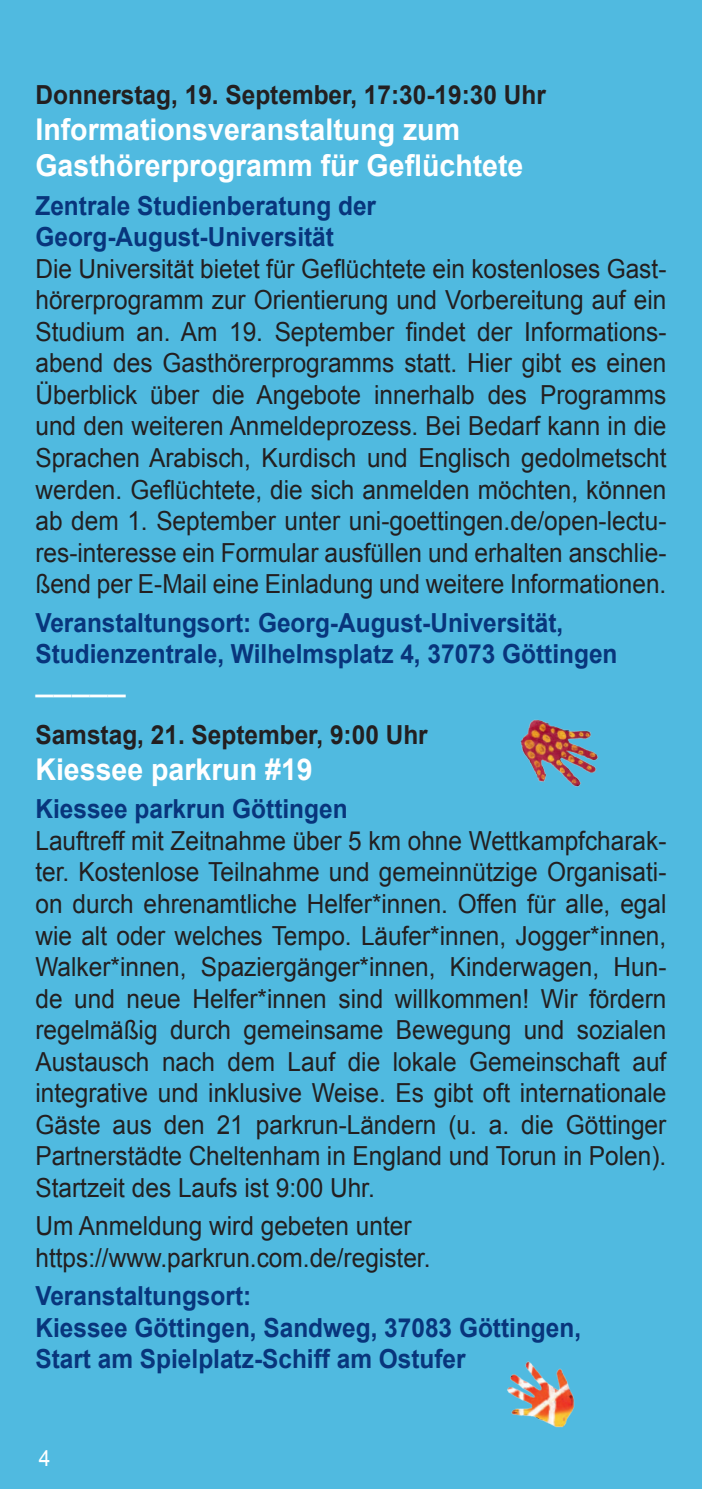
<style>
.page{position:relative;width:702px;height:1489px;background:#fff}
.page>*{position:absolute;margin:0;border:0;box-sizing:border-box;transform-origin:0 0}
.t1{font:35px "Arial";color:#fff;scale:.93 1}
.ü2{font:700 30px/36px "Arial";color:#fff;scale:.95 1}
.t2{font:26.25px/31.5px "Arial";color:#231f20;text-align:justify;scale:.93 1}
.t3{font:700 26.25px/31.5px "Arial";color:#08357c;scale:.93 1}
.t4{font:700 26.25px "Arial";color:#231f20;scale:.93 1}
.t5{font:22.5px "Arial";color:#fff;scale:.93 1}
</style>
<div class="page">
<div style="left:0;top:0;width:702px;height:1488px;background:#50bae0"></div>
<img style="left:520px;top:719px;width:78px;height:68px">
<img style="left:507px;top:1361px;width:68px;height:67px">
<p class="t4" style="left:35px;top:77px;width:550px">Donnerstag, 19. September, 17:30-19:30 Uhr</p>
<p class="ü2" style="left:35px;top:113px;width:515px">Informationsveranstaltung zum<br>Gasthörerprogramm für Geflüchtete</p>
<p class="t3" style="left:35px;top:191px;width:368px">Zentrale Studienberatung der<br>Georg-August-Universität</p>
<p class="t2" style="left:35px;top:253px;width:680px">Die Universität bietet für Geflüchtete ein kostenloses Gast&shy;hörerprogramm zur Orientierung und Vorbereitung auf ein Studium an. Am 19. September findet der Informations&shy;abend des Gasthörerprogramms statt. Hier gibt es einen Überblick über die Angebote innerhalb des Programms und den weiteren Anmeldeprozess. Bei Bedarf kann in die Sprachen Arabisch, Kurdisch und Englisch gedolmetscht werden. Geflüchtete, die sich anmelden möchten, können ab dem 1. September unter uni-goettingen.de/open-lectu&shy;res-interesse ein Formular ausfüllen und erhalten anschlie&shy;ßend per E-Mail eine Einladung und weitere Informationen.</p>
<p class="t3" style="left:35px;top:607px;width:627px">Veranstaltungsort: Georg-August-Universität,<br>Studienzentrale, Wilhelmsplatz 4, 37073 Göttingen</p>
<p class="t1" style="left:35px;top:670px;width:99px">–––––</p>
<p class="t4" style="left:35px;top:717px;width:423px">Samstag, 21. September, 9:00 Uhr</p>
<p class="ü2" style="left:35px;top:752px;width:293px">Kiessee parkrun #19</p>
<p class="t3" style="left:35px;top:794px;width:337px">Kiessee parkrun Göttingen</p>
<p class="t2" style="left:35px;top:825px;width:680px">Lauftreff mit Zeitnahme über 5 km ohne Wettkampfcharak&shy;ter. Kostenlose Teilnahme und gemeinnützige Organisati&shy;on durch ehrenamtliche Helfer*innen. Offen für alle, egal wie alt oder welches Tempo. Läufer*innen, Jogger*innen, Walker*innen, Spaziergänger*innen, Kinderwagen, Hun&shy;de und neue Helfer*innen sind willkommen! Wir fördern regelmäßig durch gemeinsame Bewegung und sozialen Austausch nach dem Lauf die lokale Gemeinschaft auf integrative und inklusive Weise. Es gibt oft internationale Gäste aus den 21 parkrun-Ländern (u. a. die Göttinger Partnerstädte Cheltenham in England und Torun in Polen).<br>Startzeit des Laufs ist 9:00 Uhr.</p>
<p class="t2" style="left:35px;top:1210px;width:406px">Um Anmeldung wird gebeten unter</p>
<p class="t2" style="left:35px;top:1241px;width:426px">https://www.parkrun.com.de/register.</p>
<p class="t3" style="left:35px;top:1280px;width:233px">Veranstaltungsort:</p>
<p class="t3" style="left:35px;top:1312px;width:588px">Kiessee Göttingen, Sandweg, 37083 Göttingen,</p>
<p class="t3" style="left:35px;top:1343px;width:464px">Start am Spielplatz-Schiff am Ostufer</p>
<p class="t5" style="left:39px;top:1442px;width:14px">4</p>
</div>
